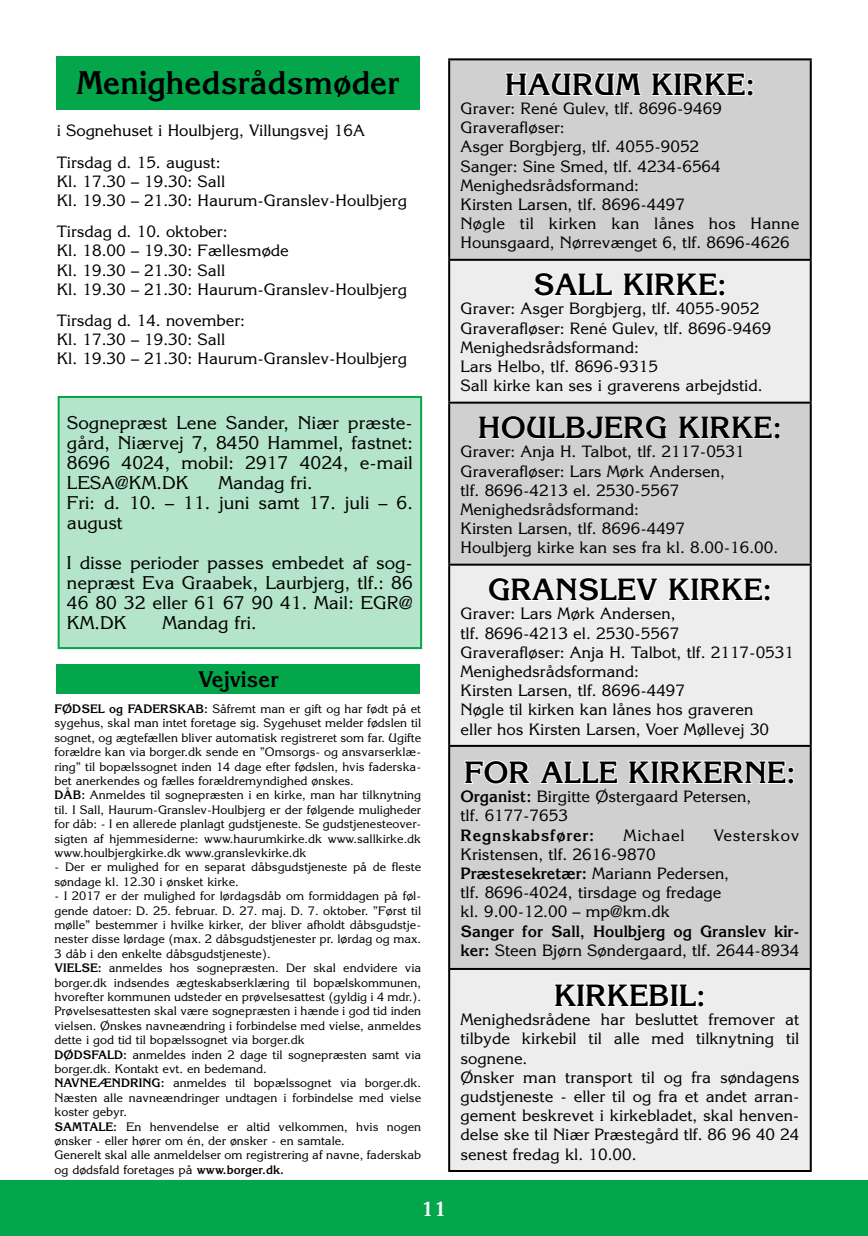
<style>
.page{position:relative;width:868px;height:1236px;background:#fff}
.page>*{position:absolute;margin:0;border:0;box-sizing:border-box;transform-origin:0 0}
.t1{font:700 32px "Korinna";color:#000}
.t2{font:700 30px "Korinna";color:#000}
.t3{font:700 22px "Korinna";color:#000}
.t4{font:700 20px "Korinna";color:#fff}
.t5{font:18px/20px "Korinna";color:#000;text-align:justify}
.t6{font:16px/19.2px "Korinna";color:#000}
.t7{font:700 16px/19.2px "Korinna";color:#000}
.t8{font:16px "Korinna";letter-spacing:.04em;color:#000}
.t9{font:700 16px "Korinna";letter-spacing:.045em;color:#000}
.t10{font:12px/14.4px "Korinna";color:#000}
.s1{font-weight:700}
.s2{font-weight:400}
</style>
<div class="page">
<div style="left:0;top:1180px;width:867px;height:56px;background:#04a64b"></div>
<div style="left:59px;top:397px;width:362px;height:251px;background:#b4e4c9"></div>
<div style="left:58px;top:396px;width:364px;height:253px;border:2px solid #04a64b"></div>
<div style="left:450px;top:60px;width:359px;height:199px;background:#d0d0d0"></div>
<svg style="left:450px;top:261px;width:359px;height:909px;background:#e0e0e0"></svg>
<hr style="left:448px;top:58px;width:363px;height:2px;background:#000">
<hr style="left:448px;top:60px;width:2px;height:199px;background:#000">
<hr style="left:809px;top:60px;width:2px;height:199px;background:#000">
<hr style="left:448px;top:259px;width:363px;height:2px;background:#000">
<hr style="left:448px;top:261px;width:2px;height:141px;background:#000">
<hr style="left:809px;top:261px;width:2px;height:141px;background:#000">
<hr style="left:448px;top:402px;width:363px;height:2px;background:#000">
<hr style="left:448px;top:404px;width:2px;height:160px;background:#000">
<hr style="left:809px;top:404px;width:2px;height:160px;background:#000">
<hr style="left:448px;top:564px;width:363px;height:2px;background:#000">
<hr style="left:448px;top:566px;width:2px;height:179px;background:#000">
<hr style="left:809px;top:566px;width:2px;height:179px;background:#000">
<hr style="left:448px;top:745px;width:363px;height:2px;background:#000">
<hr style="left:448px;top:747px;width:2px;height:221px;background:#000">
<hr style="left:809px;top:747px;width:2px;height:221px;background:#000">
<hr style="left:448px;top:968px;width:363px;height:2px;background:#000">
<hr style="left:448px;top:970px;width:2px;height:200px;background:#000">
<hr style="left:809px;top:970px;width:2px;height:200px;background:#000">
<hr style="left:448px;top:1170px;width:363px;height:2px;background:#000">
<svg style="left:504px;top:58px;width:138px;height:39px"></svg>
<svg style="left:650px;top:71px;width:96px;height:26px"></svg>
<div style="left:746px;top:79px;width:7px;height:6px;border:2px solid #fff;border-radius:50%"></div>
<div style="left:746px;top:90px;width:7px;height:6px;border:2px solid #fff;border-radius:50%"></div>
<svg style="left:531px;top:271px;width:83px;height:27px"></svg>
<svg style="left:622px;top:272px;width:96px;height:25px"></svg>
<div style="left:718px;top:279px;width:7px;height:7px;border:2px solid #fff;border-radius:50%"></div>
<div style="left:718px;top:290px;width:7px;height:7px;border:2px solid #fff;border-radius:50%"></div>
<svg style="left:478px;top:415px;width:189px;height:25px"></svg>
<svg style="left:678px;top:416px;width:102px;height:23px"></svg>
<svg style="left:487px;top:576px;width:172px;height:27px"></svg>
<svg style="left:667px;top:577px;width:96px;height:25px"></svg>
<div style="left:764px;top:584px;width:6px;height:7px;border:2px solid #fff;border-radius:50%"></div>
<div style="left:764px;top:595px;width:6px;height:7px;border:2px solid #fff;border-radius:50%"></div>
<svg style="left:463px;top:759px;width:68px;height:26px"></svg>
<svg style="left:539px;top:759px;width:80px;height:26px"></svg>
<svg style="left:627px;top:760px;width:160px;height:25px"></svg>
<div style="left:787px;top:767px;width:7px;height:6px;border:2px solid #fff;border-radius:50%"></div>
<div style="left:787px;top:778px;width:7px;height:6px;border:2px solid #fff;border-radius:50%"></div>
<svg style="left:553px;top:983px;width:145px;height:25px"></svg>
<div style="left:697px;top:990px;width:7px;height:6px;border:2px solid #fff;border-radius:50%"></div>
<div style="left:697px;top:1001px;width:7px;height:6px;border:2px solid #fff;border-radius:50%"></div>
<div style="left:57px;top:664px;width:363px;height:30px;background:#04a64b"></div>
<div style="left:56px;top:56px;width:363px;height:53px;background:#04a64b"></div>
<h1 class="t1" style="left:76px;top:63px;width:325px">Menighedsrådsmøder</h1>
<h3 class="t6" style="left:57px;top:115px;width:310px;line-height:31.2px">i Sognehuset i Houlbjerg, Villungsvej 16A<br>Tirsdag d. 15. august:</h3>
<h3 class="t6" style="left:57px;top:171px;width:352px">Kl. 17.30 – 19.30: Sall<br>Kl. 19.30 – 21.30: Haurum-Granslev-Houlbjerg</h3>
<h3 class="t6" style="left:57px;top:222px;width:352px">Tirsdag d. 10. oktober:<br>Kl. 18.00 – 19.30: Fællesmøde<br>Kl. 19.30 – 21.30: Sall<br>Kl. 19.30 – 21.30: Haurum-Granslev-Houlbjerg</h3>
<h3 class="t6" style="left:57px;top:310px;width:352px">Tirsdag d. 14. november:<br>Kl. 17.30 – 19.30: Sall<br>Kl. 19.30 – 21.30: Haurum-Granslev-Houlbjerg</h3>
<h3 class="t5" style="left:67px;top:412px;width:347px">Sognepræst Lene Sander, Niær præste&shy;gård, Niærvej 7, 8450 Hammel, fastnet:<br>8696 4024, mobil: 2917 4024, e-mail LESA@KM.DK</h3>
<h3 class="t5" style="left:67px;top:472px;width:347px;text-align:left;text-indent:151px">Mandag fri.<br>Fri: d. 10. – 11. juni samt 17. juli – 6. august</h3>
<h3 class="t5" style="left:67px;top:552px;width:347px">I disse perioder passes embedet af sog&shy;nepræst Eva Graabek, Laurbjerg, tlf.: 86<br>46 80 32 eller 61 67 90 41. Mail: EGR@ KM.DK</h3>
<h3 class="t5" style="left:162px;top:612px;width:96px">Mandag fri.</h3>
<h3 class="t3" style="left:198px;top:666px;width:82px">Vejviser</h3>
<p class="t10" style="left:54px;top:701px;width:368px"><span class="s1">FØDSEL og FADERSKAB:</span> Såfremt man er gift og har født på et sygehus, skal man intet foretage sig. Sygehuset melder fødslen til sognet, og ægtefællen bliver automatisk registreret som far. Ugifte forældre kan via borger.dk sende en ”Omsorgs- og ansvarserklæ&shy;ring” til bopælssognet inden 14 dage efter fødslen, hvis faderska&shy;bet anerkendes og fælles forældremyndighed ønskes.<br><span class="s1">DÅB:</span> Anmeldes til sognepræsten i en kirke, man har tilknytning til. I Sall, Haurum-Granslev-Houlbjerg er der følgende muligheder for dåb: - I en allerede planlagt gudstjeneste. Se gudstjenesteover&shy;sigten af hjemmesiderne: www.haurumkirke.dk www.sallkirke.dk www.houlbjergkirke.dk www.granslevkirke.dk</p>
<p class="t10" style="left:54px;top:860px;width:368px">- Der er mulighed for en separat dåbsgudstjeneste på de fleste søndage kl. 12.30 i ønsket kirke.</p>
<p class="t10" style="left:54px;top:889px;width:368px">- I 2017 er der mulighed for lørdagsdåb om formiddagen på føl&shy;gende datoer: D. 25. februar. D. 27. maj. D. 7. oktober. ”Først til mølle” bestemmer i hvilke kirker, der bliver afholdt dåbsgudstje&shy;nester disse lørdage (max. 2 dåbsgudstjenester pr. lørdag og max.<br>3 dåb i den enkelte dåbsgudstjeneste).<br><span class="s1">VIELSE:</span> anmeldes hos sognepræsten. Der skal endvidere via borger.dk indsendes ægteskabserklæring til bopælskommunen, hvorefter kommunen udsteder en prøvelsesattest (gyldig i 4 mdr.).<br>Prøvelsesattesten skal være sognepræsten i hænde i god tid inden vielsen. Ønskes navneændring i forbindelse med vielse, anmeldes dette i god tid til bopælssognet via borger.dk<br><span class="s1">DØDSFALD:</span> anmeldes inden 2 dage til sognepræsten samt via borger.dk. Kontakt evt. en bedemand.<br><span class="s1">NAVNEÆNDRING:</span> anmeldes til bopælssognet via borger.dk.<br>Næsten alle navneændringer undtagen i forbindelse med vielse koster gebyr.<br><span class="s1">SAMTALE:</span> En henvendelse er altid velkommen, hvis nogen ønsker - eller hører om én, der ønsker - en samtale.<br>Generelt skal alle anmeldelser om registrering af navne, faderskab og dødsfald foretages på <span class="s1">www.borger.dk.</span></p>
<h3 class="t4" style="left:421px;top:1196px;width:27px">11</h3>
<h2 class="t2" style="left:505px;top:66px;width:251px">HAURUM KIRKE:</h2>
<p class="t6" style="left:460px;top:99px;width:340px">Graver: René Gulev, tlf. 8696-9469<br>Graverafløser:<br>Asger Borgbjerg, tlf. 4055-9052<br>Sanger: Sine Smed, tlf. 4234-6564<br>Menighedsrådsformand:<br>Kirsten Larsen, tlf. 8696-4497<br>Nøgle til kirken kan lånes hos Hanne<br>Hounsgaard, Nørrevænget 6, tlf. 8696-4626</p>
<h2 class="t2" style="left:533px;top:266px;width:195px">SALL KIRKE:</h2>
<h3 class="t6" style="left:460px;top:299px;width:312px">Graver: Asger Borgbjerg, tlf. 4055-9052<br>Graverafløser: René Gulev, tlf. 8696-9469<br>Menighedsrådsformand:<br>Lars Helbo, tlf. 8696-9315<br>Sall kirke kan ses i graverens arbejdstid.</h3>
<h2 class="t2" style="left:478px;top:409px;width:305px">HOULBJERG KIRKE:</h2>
<h3 class="t6" style="left:460px;top:442px;width:319px">Graver: Anja H. Talbot, tlf. 2117-0531<br>Graverafløser: Lars Mørk Andersen,<br>tlf. 8696-4213 el. 2530-5567<br>Menighedsrådsformand:<br>Kirsten Larsen, tlf. 8696-4497<br>Houlbjerg kirke kan ses fra kl. 8.00-16.00.</h3>
<h2 class="t2" style="left:487px;top:571px;width:286px">GRANSLEV KIRKE:</h2>
<p class="t6" style="left:460px;top:604px;width:335px">Graver: Lars Mørk Andersen,<br>tlf. 8696-4213 el. 2530-5567<br>Graverafløser: Anja H. Talbot, tlf. 2117-0531<br>Menighedsrådsformand:<br>Kirsten Larsen, tlf. 8696-4497<br>Nøgle til kirken kan lånes hos graveren<br>eller hos Kirsten Larsen, Voer Møllevej 30</p>
<h2 class="t2" style="left:464px;top:754px;width:333px">FOR ALLE KIRKERNE:</h2>
<h3 class="t6" style="left:460px;top:787px;width:292px"><span class="s1">Organist:</span> Birgitte Østergaard Petersen, tlf. 6177-7653</h3>
<h3 class="t9" style="left:460px;top:825px;width:135px">Regnskabsfører:</h3>
<h3 class="t8" style="left:623px;top:825px;width:62px">Michael</h3>
<h3 class="t8" style="left:713px;top:825px;width:87px">Vesterskov</h3>
<h3 class="t6" style="left:460px;top:844px;width:270px">Kristensen, tlf. 2616-9870<br><span class="s1">Præstesekretær:</span> Mariann Pedersen, tlf. 8696-4024, tirsdage og fredage kl. 9.00-12.00 – mp@km.dk</h3>
<h3 class="t7" style="left:460px;top:921px;width:340px">Sanger for Sall, Houlbjerg og Granslev kir&shy;ker: <span class="s2">Steen Bjørn Søndergaard, tlf. 2644-8934</span></h3>
<h2 class="t2" style="left:554px;top:977px;width:153px">KIRKEBIL:</h2>
<p class="t6" style="left:460px;top:1010px;width:340px">Menighedsrådene har besluttet fremover at tilbyde kirkebil til alle med tilknytning til sognene.<br>Ønsker man transport til og fra søndagens gudstjeneste - eller til og fra et andet arran&shy;gement beskrevet i kirkebladet, skal henven&shy;delse ske til Niær Præstegård tlf. 86 96 40 24 senest fredag kl. 10.00.</p>
</div>
